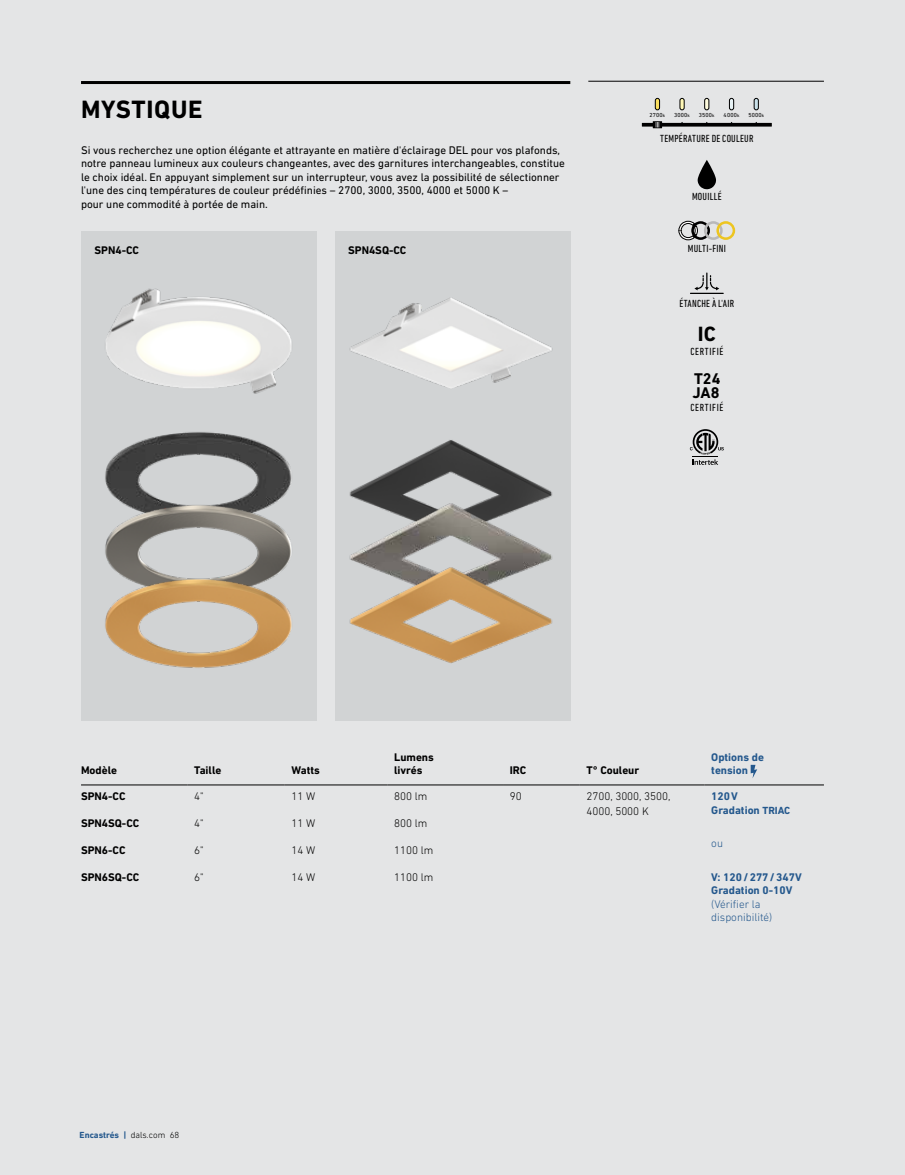
<style>
.page{position:relative;width:905px;height:1175px;background:#fff}
.page>*{position:absolute;margin:0;border:0;box-sizing:border-box;transform-origin:0 0}
.t1{font:700 25.5px "DIN Next LT Pro";letter-spacing:.03em;color:#000}
.t2{font:700 21px "DIN Next LT Pro";color:#000}
.t3{font:700 15.75px/13.5px "DIN Next LT Pro";color:#000}
.t4{font:11.25px/13.5px "DIN Next LT Pro";color:#000}
.t5{font:700 11.25px/13.5px "DIN Next LT Pro";color:#000}
.t6{font:300 11.25px/15px "DIN Next LT Pro";color:#000}
.t7{font:700 11.25px/13.5px "DIN Next LT Pro";color:#24588d}
.t8{font:300 11.25px/13.5px "DIN Next LT Pro";color:#24588d}
.t9{font:condensed 10.5px "DIN Next LT Pro";letter-spacing:.03em;color:#000}
.t10{font:condensed 10.5px "DIN Next LT Pro";letter-spacing:.065em;color:#000}
.t11{font:700 9px "DIN Next LT Pro";color:#24588d}
.t12{font:5.85px "DIN Next LT Pro";letter-spacing:.025em;color:#000}
.s1{font-size:4.65px}
.s2{font-size:10.5px}
.s3{font-weight:300;color:#000}
</style>
<div class="page">
<div style="left:0;top:0;width:904px;height:1174px;background:#e4e5e6"></div>
<hr style="left:588px;top:81px;width:235px;height:1px;background:#000">
<hr style="left:81px;top:81px;width:489px;height:3px;background:#000">
<hr style="left:387px;top:784px;width:116px;height:1px;background:#000">
<hr style="left:503px;top:784px;width:76px;height:1px;background:#000">
<hr style="left:579px;top:784px;width:125px;height:1px;background:#000">
<hr style="left:704px;top:784px;width:119px;height:1px;background:#000">
<svg style="left:750px;top:765px;width:7px;height:13px"></svg>
<svg style="left:655px;top:98px;width:5px;height:12px"></svg>
<svg style="left:704px;top:98px;width:5px;height:12px"></svg>
<svg style="left:729px;top:98px;width:5px;height:12px"></svg>
<svg style="left:679px;top:98px;width:5px;height:12px"></svg>
<svg style="left:661px;top:123px;width:110px;height:4px"></svg>
<svg style="left:642px;top:123px;width:12px;height:4px"></svg>
<svg style="left:652px;top:121px;width:10px;height:7px"></svg>
<svg style="left:753px;top:98px;width:5px;height:12px"></svg>
<svg style="left:697px;top:160px;width:19px;height:29px"></svg>
<svg style="left:689px;top:429px;width:34px;height:36px"></svg>
<svg style="left:694px;top:272px;width:25px;height:18px"></svg>
<hr style="left:690px;top:293px;width:33px;height:1px;background:#000">
<svg style="left:678px;top:221px;width:57px;height:19px"></svg>
<img style="left:399px;top:231px;width:172px;height:103px">
<img style="left:399px;top:334px;width:172px;height:64px">
<img style="left:399px;top:398px;width:172px;height:64px">
<img style="left:399px;top:462px;width:172px;height:259px">
<img style="left:81px;top:272px;width:318px;height:74px">
<img style="left:81px;top:346px;width:318px;height:73px">
<img style="left:81px;top:419px;width:318px;height:367px">
<h1 class="t1" style="left:81px;top:94px;width:123px">MYSTIQUE</h1>
<p class="t4" style="left:81px;top:143px;width:485px">Si vous recherchez une option élégante et attrayante en matière d'éclairage DEL pour vos plafonds, notre panneau lumineux aux couleurs changeantes, avec des garnitures interchangeables, constitue le choix idéal. En appuyant simplement sur un interrupteur, vous avez la possibilité de sélectionner l'une des cinq températures de couleur prédéfinies – 2700, 3000, 3500, 4000 et 5000 K –<br>pour une commodité à portée de main.</p>
<p class="t12" style="left:649px;top:112px;width:17px">2700<span class="s1">k</span></p>
<p class="t12" style="left:674px;top:112px;width:17px">3000<span class="s1">k</span></p>
<p class="t12" style="left:699px;top:112px;width:17px">3500<span class="s1">k</span></p>
<p class="t12" style="left:723px;top:112px;width:17px">4000<span class="s1">k</span></p>
<p class="t12" style="left:748px;top:112px;width:17px">5000<span class="s1">k</span></p>
<p class="t9" style="left:660px;top:132px;width:95px">TEMPÉRATURE DE COULEUR</p>
<p class="t9" style="left:692px;top:191px;width:31px">MOUILLÉ</p>
<p class="t5" style="left:94px;top:243px;width:46px">SPN4-CC</p>
<p class="t5" style="left:348px;top:243px;width:60px">SPN4SQ-CC</p>
<p class="t9" style="left:687px;top:242px;width:40px">MULTI-FINI</p>
<p class="t9" style="left:679px;top:298px;width:56px">ÉTANCHE À L'AIR</p>
<h2 class="t2" style="left:697px;top:321px;width:20px">IC</h2>
<p class="t10" style="left:690px;top:345px;width:34px">CERTIFIÉ</p>
<h3 class="t3" style="left:692px;top:372px;width:29px">T24<br>JA8</h3>
<p class="t10" style="left:690px;top:401px;width:34px">CERTIFIÉ</p>
<p class="t5" style="left:81px;top:763px;width:38px">Modèle</p>
<p class="t5" style="left:194px;top:763px;width:29px">Taille</p>
<p class="t5" style="left:291px;top:763px;width:30px">Watts</p>
<p class="t5" style="left:394px;top:750px;width:41px">Lumens livrés</p>
<p class="t5" style="left:509px;top:763px;width:18px">IRC</p>
<p class="t5" style="left:586px;top:763px;width:54px">T° Couleur</p>
<p class="t7" style="left:711px;top:750px;width:54px">Options de tension</p>
<p class="t5" style="left:81px;top:789px;width:46px">SPN4-CC</p>
<p class="t6" style="left:194px;top:788px;width:11px">4"</p>
<p class="t6" style="left:291px;top:788px;width:25px">11 W</p>
<p class="t6" style="left:394px;top:788px;width:35px">800 lm</p>
<p class="t6" style="left:509px;top:788px;width:13px">90</p>
<p class="t6" style="left:586px;top:788px;width:86px">2700, 3000, 3500,<br>4000, 5000 K</p>
<p class="t7" style="left:711px;top:789px;width:81px">120V<br>Gradation <span class="s2">TRIAC</span></p>
<p class="t8" style="left:711px;top:836px;width:13px">ou</p>
<p class="t7" style="left:711px;top:870px;width:92px">V: 120/277/347V<br>Gradation 0-10V</p>
<p class="t8" style="left:711px;top:897px;width:63px">(Vérifier la disponibilité)</p>
<p class="t5" style="left:81px;top:816px;width:60px">SPN4SQ-CC</p>
<p class="t6" style="left:194px;top:815px;width:11px">4"</p>
<p class="t6" style="left:291px;top:815px;width:25px">11 W</p>
<p class="t6" style="left:394px;top:815px;width:35px">800 lm</p>
<p class="t5" style="left:81px;top:843px;width:46px">SPN6-CC</p>
<p class="t6" style="left:194px;top:842px;width:11px">6"</p>
<p class="t6" style="left:291px;top:842px;width:25px">14 W</p>
<p class="t6" style="left:394px;top:842px;width:41px">1100 lm</p>
<p class="t5" style="left:81px;top:870px;width:60px">SPN6SQ-CC</p>
<p class="t6" style="left:194px;top:869px;width:11px">6"</p>
<p class="t6" style="left:291px;top:869px;width:25px">14 W</p>
<p class="t6" style="left:394px;top:869px;width:41px">1100 lm</p>
<p class="t11" style="left:80px;top:1129px;width:101px">Encastrés | <span class="s3">dals.com 68</span></p>
</div>
